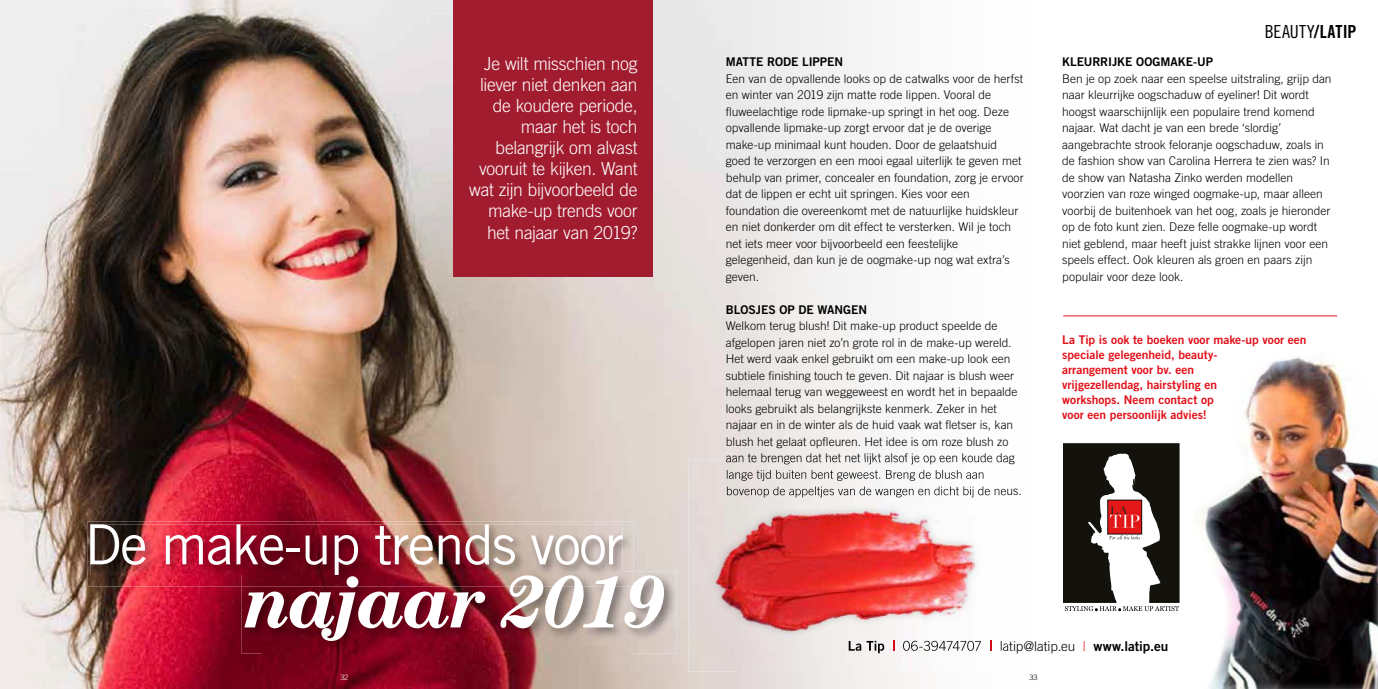
<style>
.page{position:relative;width:1378px;height:689px;background:#fff}
.page>*{position:absolute;margin:0;border:0;box-sizing:border-box;transform-origin:0 0}
.t1{font:italic 700 74.4px "Century Std";letter-spacing:-.03em;color:#fff}
.t2{font:55.35px "Trade Gothic LT Std";letter-spacing:-.03em;color:#fff}
.t3{font:300 18px/21px "Trade Gothic LT Std";letter-spacing:-.02em;color:#fff;text-align:right}
.t4{font:18px "Trade Gothic LT Std Cn 18";letter-spacing:.01em;color:#000}
.t5{font:300 13.5px "Trade Gothic LT Std";letter-spacing:-.005em;color:#000}
.t6{font:300 12px/16.5px "Trade Gothic LT Std";color:#000}
.t7{font:12px/15px "Trade Gothic LT Std Bd 2";color:#e30f18}
.t8{font:12px "Trade Gothic LT Std Bd 2";letter-spacing:-.005em;color:#000}
.t9{font:300 7.5px "Trade Gothic LT Std";color:#fff}
.t10{font:300 7.5px "Trade Gothic LT Std";color:#000}
.s1{font-family:"Trade Gothic LT Std Bd Cn 20"}
.s2{font-family:"Trade Gothic LT Std Bd 2";font-weight:400}
.s3{color:#e30f18}
</style>
<div class="page">
<img style="left:0;top:0;width:863px;height:318px">
<img style="left:0;top:318px;width:737px;height:212px">
<img style="left:0;top:530px;width:105px;height:159px">
<img style="left:632px;top:530px;width:105px;height:159px">
<img style="left:105px;top:586px;width:158px;height:103px">
<img style="left:263px;top:653px;width:369px;height:36px">
<img style="left:1196px;top:357px;width:182px;height:332px">
<svg style="left:1063px;top:443px;width:116px;height:168px"></svg>
<img style="left:87px;top:521px;width:546px;height:65px">
<img style="left:90px;top:524px;width:532px;height:51px">
<img style="left:241px;top:571px;width:436px;height:82px">
<img style="left:241px;top:571px;width:392px;height:15px">
<img style="left:241px;top:571px;width:381px;height:4px">
<div style="left:454px;top:0;width:199px;height:276px;background:#a11c2f"></div>
<hr style="left:1063px;top:315px;width:274px;height:1px;background:#e4151b">
<img style="left:688px;top:459px;width:304px;height:212px">
<img style="left:726px;top:459px;width:281px;height:5px">
<img style="left:727px;top:470px;width:257px;height:11px">
<img style="left:727px;top:486px;width:279px;height:11px">
<img style="left:848px;top:641px;width:36px;height:12px">
<svg style="left:884px;top:641px;width:10px;height:11px"></svg>
<img style="left:895px;top:641px;width:90px;height:10px">
<img style="left:1000px;top:641px;width:7px;height:10px">
<img style="left:709px;top:503px;width:272px;height:135px">
<h3 class="t3" style="left:469px;top:53px;width:170px">Je wilt misschien nog liever niet denken aan de koudere periode, maar het is toch belangrijk om alvast vooruit te kijken. Want wat zijn bijvoorbeeld de make-up trends voor het najaar van 2019?</h3>
<h2 class="t2" style="left:85px;top:511px;width:540px">De make-up trends voor</h2>
<h1 class="t1" style="left:245px;top:559px;width:424px">najaar 2019</h1>
<p class="t8" style="left:726px;top:54px;width:119px">MATTE RODE LIPPEN</p>
<p class="t6" style="left:726px;top:70px;width:299px">Een van de opvallende looks op de catwalks voor de herfst en winter van 2019 zijn matte rode lippen. Vooral de fluweelachtige rode lipmake-up springt in het oog. Deze opvallende lipmake-up zorgt ervoor dat je de overige make-up minimaal kunt houden. Door de gelaatshuid goed te verzorgen en een mooi egaal uiterlijk te geven met behulp van primer, concealer en foundation, zorg je ervoor dat de lippen er echt uit springen. Kies voor een foundation die overeenkomt met de natuurlijke huidskleur en niet donkerder om dit effect te versterken. Wil je toch net iets meer voor bijvoorbeeld een feestelijke gelegenheid, dan kun je de oogmake-up nog wat extra’s geven.</p>
<p class="t8" style="left:726px;top:302px;width:143px">BLOSJES OP DE WANGEN</p>
<p class="t6" style="left:726px;top:317px;width:293px">Welkom terug blush! Dit make-up product speelde de afgelopen jaren niet zo’n grote rol in de make-up wereld.<br>Het werd vaak enkel gebruikt om een make-up look een subtiele finishing touch te geven. Dit najaar is blush weer helemaal terug van weggeweest en wordt het in bepaalde looks gebruikt als belangrijkste kenmerk. Zeker in het najaar en in de winter als de huid vaak wat fletser is, kan blush het gelaat opfleuren. Het idee is om roze blush zo aan te brengen dat het net lijkt alsof je op een koude dag</p>
<h3 class="t4" style="left:1264px;top:21px;width:93px">BEAUTY<span class="s1">/LATIP</span></h3>
<p class="t8" style="left:1062px;top:54px;width:152px">KLEURRIJKE OOGMAKE-UP</p>
<p class="t6" style="left:1062px;top:70px;width:271px">Ben je op zoek naar een speelse uitstraling, grijp dan naar kleurrijke oogschaduw of eyeliner! Dit wordt hoogst waarschijnlijk een populaire trend komend najaar. Wat dacht je van een brede ‘slordig’ aangebrachte strook feloranje oogschaduw, zoals in de fashion show van Carolina Herrera te zien was? In de show van Natasha Zinko werden modellen voorzien van roze winged oogmake-up, maar alleen voorbij de buitenhoek van het oog, zoals je hieronder op de foto kunt zien. Deze felle oogmake-up wordt niet geblend, maar heeft juist strakke lijnen voor een speels effect. Ook kleuren als groen en paars zijn populair voor deze look.</p>
<p class="t7" style="left:1062px;top:332px;width:246px">La Tip is ook te boeken voor make-up voor een speciale gelegenheid, beauty-<br>arrangement voor bv. een<br>vrijgezellendag, hairstyling en<br>workshops. Neem contact op<br>voor een persoonlijk advies!</p>
<p class="t5" style="left:847px;top:638px;width:322px"><span class="s2">La Tip</span> <span class="s3">|</span> 06-39474707 <span class="s3">|</span> latip@latip.eu <span class="s3">|</span> <span class="s2">www.latip.eu</span></p>
<p class="t9" style="left:340px;top:672px;width:10px">32</p>
<p class="t10" style="left:1029px;top:672px;width:10px">33</p>
</div>
